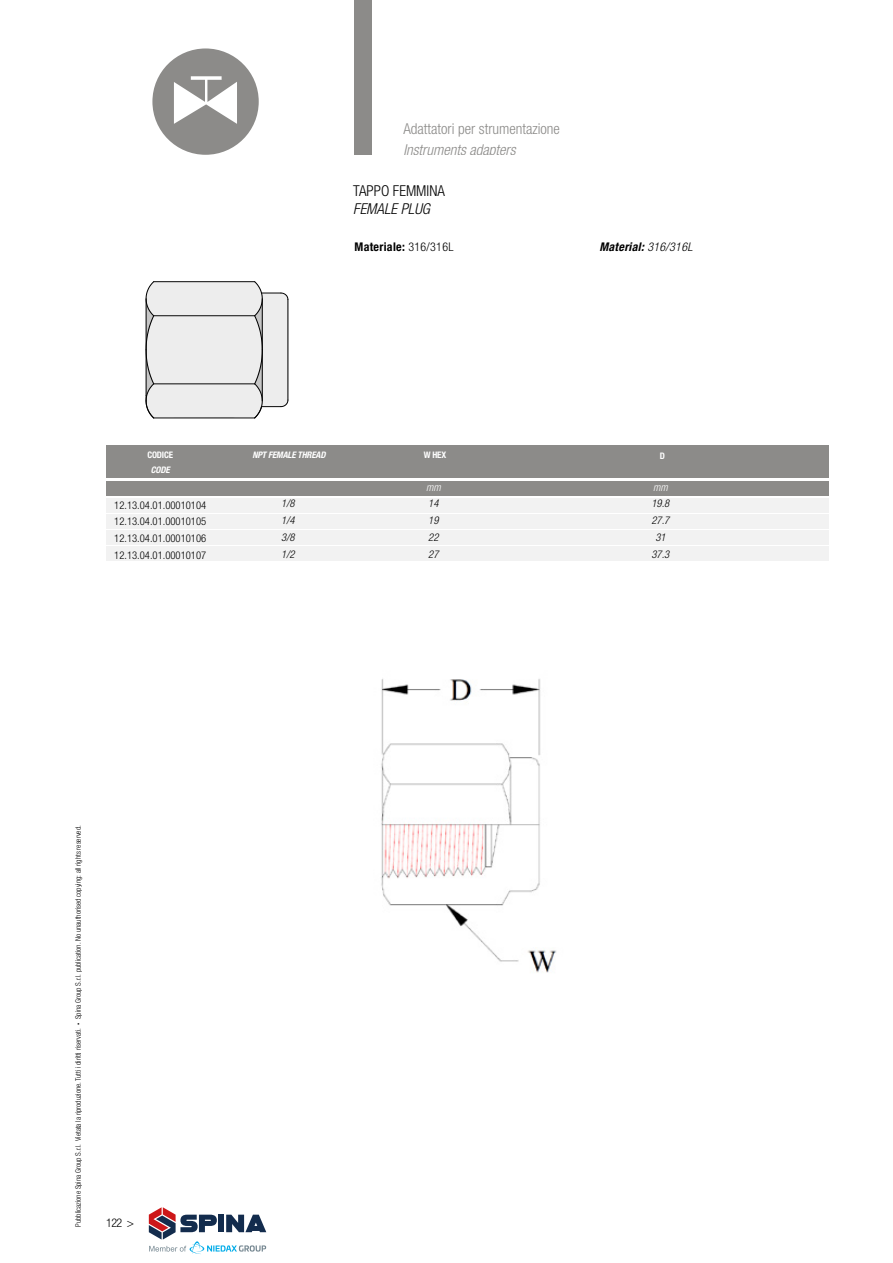
<style>
.page{position:relative;width:893px;height:1263px;background:#fff}
.page>*{position:absolute;margin:0;border:0;box-sizing:border-box;transform-origin:0 0}
.t1{font:300 condensed 15px "Helvetica Neue LT Std";color:#8c8b89}
.t2{font:italic 300 condensed 15px "Helvetica Neue LT Std";color:#8c8b89}
.t3{font:300 condensed 15px "Helvetica Neue LT Std";color:#000}
.t4{font:italic 300 condensed 15px "Helvetica Neue LT Std";color:#000}
.t5{font:700 condensed 12px "Helvetica Neue LT Std";letter-spacing:.025em;color:#000}
.t6{font:italic 700 condensed 12px "Helvetica Neue LT Std";letter-spacing:.025em;color:#000}
.t7{font:300 condensed 12px "Helvetica Neue LT Std";color:#000}
.t8{font:300 condensed 10.65px/16.8px "Helvetica Neue LT Std";color:#000;text-align:justify}
.t9{font:italic 300 condensed 10.65px/16.8px "Helvetica Neue LT Std";color:#000;text-align:justify}
.t10{font:italic 300 condensed 10.65px "Helvetica Neue LT Std";color:#fff}
.t11{font:italic 700 condensed 9px "Helvetica Neue LT Std";letter-spacing:-.02em;color:#fff}
.t12{font:700 condensed 9px "Helvetica Neue LT Std";letter-spacing:-.02em;color:#fff}
.t13{font:300 condensed 7.5px "Helvetica Neue LT Std";letter-spacing:-.005em;color:#000}
.s1{font-weight:300}
.s2{font-size:4.5px}
</style>
<div class="page">
<div style="left:354px;top:0;width:17px;height:155px;background:#8c8b89"></div>
<svg style="left:152px;top:48px;width:107px;height:107px"></svg>
<div style="left:106px;top:546px;width:723px;height:15px;background:#f2f2f2"></div>
<div style="left:106px;top:446px;width:723px;height:32px;background:#8c8b89"></div>
<div style="left:106px;top:498px;width:723px;height:15px;background:#f2f2f2"></div>
<div style="left:106px;top:481px;width:723px;height:14px;background:#8c8b89"></div>
<div style="left:106px;top:514px;width:723px;height:15px;background:#f2f2f2"></div>
<div style="left:106px;top:530px;width:723px;height:15px;background:#f2f2f2"></div>
<hr style="left:154px;top:418px;width:101px;height:1px;background:#000">
<hr style="left:288px;top:300px;width:1px;height:100px;background:#000">
<svg style="left:146px;top:281px;width:142px;height:137px;background:#e1e1e1"></svg>
<img style="left:381px;top:679px;width:175px;height:294px">
<svg style="left:149px;top:1207px;width:117px;height:47px"></svg>
<h1 class="t1" style="left:403px;top:120px;width:158px">Adattatori per strumentazione</h1>
<h1 class="t2" style="left:403px;top:141px;width:114px">Instruments adapters</h1>
<h1 class="t3" style="left:353px;top:182px;width:93px">TAPPO FEMMINA</h1>
<h1 class="t4" style="left:353px;top:200px;width:78px">FEMALE PLUG</h1>
<h2 class="t5" style="left:355px;top:240px;width:101px">Materiale: <span class="s1">316/316L</span></h2>
<h2 class="t6" style="left:599px;top:240px;width:95px">Material: <span class="s1">316/316L</span></h2>
<p class="t12" style="left:147px;top:450px;width:27px">CODICE</p>
<p class="t11" style="left:252px;top:450px;width:75px">NPT FEMALE THREAD</p>
<p class="t12" style="left:424px;top:450px;width:24px">W HEX</p>
<p class="t12" style="left:660px;top:450px;width:7px">D</p>
<p class="t11" style="left:151px;top:465px;width:20px">CODE</p>
<h3 class="t9" style="left:281px;top:495px;width:15px">1/8<br>1/4<br>3/8<br>1/2</h3>
<h3 class="t10" style="left:426px;top:481px;width:16px">mm</h3>
<h3 class="t9" style="left:428px;top:495px;width:12px">14<br>19<br>22<br>27</h3>
<h3 class="t10" style="left:653px;top:481px;width:16px">mm</h3>
<h3 class="t9" style="left:651px;top:495px;width:19px;text-align:center">19.8<br>27.7<br>31<br>37.3</h3>
<h3 class="t8" style="left:114px;top:496px;width:94px">12.13.04.01.00010104<br>12.13.04.01.00010105<br>12.13.04.01.00010106<br>12.13.04.01.00010107</h3>
<p class="t13" style="left:74px;top:1227px;width:403px;rotate:-90deg">Pubblicazione Spina Group S.r.l. Vietata la riproduzione. Tutti i diritti riservati. <span class="s2">•</span> Spina Group S.r.l. publication. No unauthorised copying: all rights reserved.</p>
<h2 class="t7" style="left:106px;top:1216px;width:29px">122 &gt;</h2>
</div>
